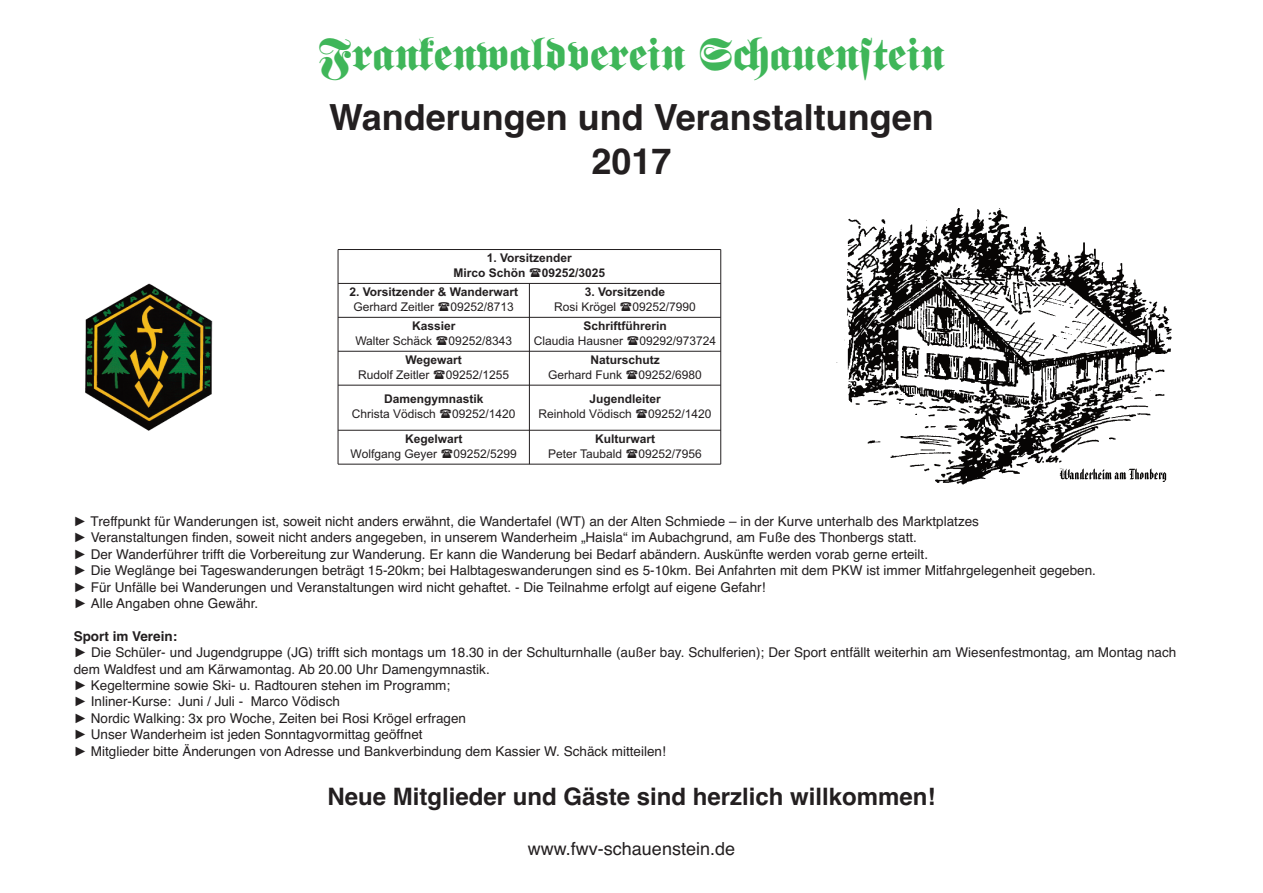
<style>
.page{position:relative;width:1263px;height:893px;background:#fff}
.page>*{position:absolute;margin:0;border:0;box-sizing:border-box;transform-origin:0 0}
.t1{font:700 45px "DS Normal Fraktur";color:#3fb659}
.t2{font:700 36px/43.2px "Helvetica";color:#231f20;text-align:center}
.t3{font:700 24px "Helvetica";color:#231f20}
.t4{font:18px "Helvetica";color:#231f20}
.t5{font:13.5px/16.4px "Helvetica";color:#231f20}
.t6{font:12px "Arial";color:#231f20}
.t7{font:700 12px/14.9px "Arial";color:#231f20}
.s1{font-family:"Arial"}
.s2{font-weight:700}
</style>
<div class="page">
<img style="left:836px;top:208px;width:336px;height:277px">
<img style="left:85px;top:283px;width:128px;height:148px">
<hr style="left:338px;top:249px;width:1px;height:215px;background:#231f20">
<hr style="left:529px;top:283px;width:1px;height:181px;background:#231f20">
<hr style="left:720px;top:249px;width:1px;height:215px;background:#231f20">
<hr style="left:338px;top:249px;width:383px;height:1px;background:#231f20">
<hr style="left:338px;top:283px;width:383px;height:1px;background:#231f20">
<hr style="left:338px;top:317px;width:383px;height:1px;background:#231f20">
<hr style="left:338px;top:351px;width:383px;height:1px;background:#231f20">
<hr style="left:338px;top:385px;width:383px;height:1px;background:#231f20">
<hr style="left:338px;top:430px;width:383px;height:1px;background:#231f20">
<hr style="left:338px;top:464px;width:383px;height:1px;background:#231f20">
<h1 class="t1" style="left:319px;top:32px;width:627px">Frankenwaldverein Scauenstein</h1>
<h2 class="t2" style="left:329px;top:96px;width:606px">Wanderungen und Veranstaltungen<br>2017</h2>
<p class="t7" style="left:453px;top:251px;width:120px;text-indent:33px">1. Vorsitzender<br>Mirco Schön</p>
<p class="t7" style="left:542px;top:265px;width:65px">09252/3025</p>
<p class="t7" style="left:349px;top:284px;width:170px">2. Vorsitzender &amp; Wanderwart</p>
<p class="t6" style="left:353px;top:300px;width:82px">Gerhard Zeitler</p>
<p class="t6" style="left:450px;top:300px;width:65px">09252/8713</p>
<p class="t7" style="left:585px;top:284px;width:82px">3. Vorsitzende</p>
<p class="t6" style="left:554px;top:300px;width:64px">Rosi Krögel</p>
<p class="t6" style="left:632px;top:300px;width:65px">09252/7990</p>
<p class="t7" style="left:412px;top:318px;width:45px">Kassier</p>
<p class="t6" style="left:355px;top:334px;width:78px">Walter Schäck</p>
<p class="t6" style="left:449px;top:334px;width:65px">09252/8343</p>
<p class="t7" style="left:583px;top:318px;width:85px">Schriftführerin</p>
<p class="t6" style="left:534px;top:334px;width:91px">Claudia Hausner</p>
<p class="t6" style="left:639px;top:334px;width:78px">09292/973724</p>
<p class="t7" style="left:405px;top:352px;width:58px">Wegewart</p>
<p class="t6" style="left:358px;top:368px;width:73px">Rudolf Zeitler</p>
<p class="t6" style="left:446px;top:368px;width:65px">09252/1255</p>
<p class="t7" style="left:590px;top:352px;width:71px">Naturschutz</p>
<p class="t6" style="left:548px;top:368px;width:76px">Gerhard Funk</p>
<p class="t6" style="left:638px;top:368px;width:65px">09252/6980</p>
<p class="t7" style="left:384px;top:392px;width:101px">Damengymnastik</p>
<p class="t6" style="left:352px;top:407px;width:86px">Christa Vödisch</p>
<p class="t6" style="left:452px;top:407px;width:65px">09252/1420</p>
<p class="t7" style="left:589px;top:392px;width:73px">Jugendleiter</p>
<p class="t6" style="left:538px;top:407px;width:95px">Reinhold Vödisch</p>
<p class="t6" style="left:648px;top:407px;width:65px">09252/1420</p>
<p class="t7" style="left:405px;top:431px;width:59px">Kegelwart</p>
<p class="t6" style="left:351px;top:447px;width:88px">Wolfgang Geyer</p>
<p class="t6" style="left:453px;top:447px;width:65px">09252/5299</p>
<p class="t7" style="left:595px;top:431px;width:61px">Kulturwart</p>
<p class="t6" style="left:548px;top:447px;width:75px">Peter Taubald</p>
<p class="t6" style="left:638px;top:447px;width:65px">09252/7956</p>
<p class="t5" style="left:74px;top:513px;width:1024px"><span class="s1">►</span> Treffpunkt für Wanderungen ist, soweit nicht anders erwähnt, die Wandertafel (WT) an der Alten Schmiede – in der Kurve unterhalb des Marktplatzes<br><span class="s1">►</span> Veranstaltungen finden, soweit nicht anders angegeben, in unserem Wanderheim „Haisla“ im Aubachgrund, am Fuße des Thonbergs statt.<br><span class="s1">►</span> Der Wanderführer trifft die Vorbereitung zur Wanderung. Er kann die Wanderung bei Bedarf abändern. Auskünfte werden vorab gerne erteilt.<br><span class="s1">►</span> Die Weglänge bei Tageswanderungen beträgt 15-20km; bei Halbtageswanderungen sind es 5-10km. Bei Anfahrten mit dem PKW ist immer Mitfahrgelegenheit gegeben. <span class="s1">►</span> Für Unfälle bei Wanderungen und Veranstaltungen wird nicht gehaftet. - Die Teilnahme erfolgt auf eigene Gefahr!<br><span class="s1">►</span> Alle Angaben ohne Gewähr.</p>
<p class="t5" style="left:74px;top:628px;width:1104px"><span class="s2">Sport im Verein:<br></span><span class="s1">►</span> Die Schüler- und Jugendgruppe (JG) trifft sich montags um 18.30 in der Schulturnhalle (außer bay. Schulferien); Der Sport entfällt weiterhin am Wiesenfestmontag, am Montag nach dem Waldfest und am Kärwamontag. Ab 20.00 Uhr Damengymnastik.<br><span class="s1">►</span> Kegeltermine sowie Ski- u. Radtouren stehen im Programm;<br><span class="s1">►</span> Inliner-Kurse: Juni / Juli - Marco Vödisch<br><span class="s1">►</span> Nordic Walking: 3x pro Woche, Zeiten bei Rosi Krögel erfragen<br><span class="s1">►</span> Unser Wanderheim ist jeden Sonntagvormittag geöffnet<br><span class="s1">►</span> Mitglieder bitte Änderungen von Adresse und Bankverbindung dem Kassier W. Schäck mitteilen!</p>
<h3 class="t3" style="left:327px;top:783px;width:610px">Neue Mitglieder und Gäste sind herzlich willkommen!</h3>
<h3 class="t4" style="left:528px;top:838px;width:209px">www.fwv-schauenstein.de</h3>
</div>
